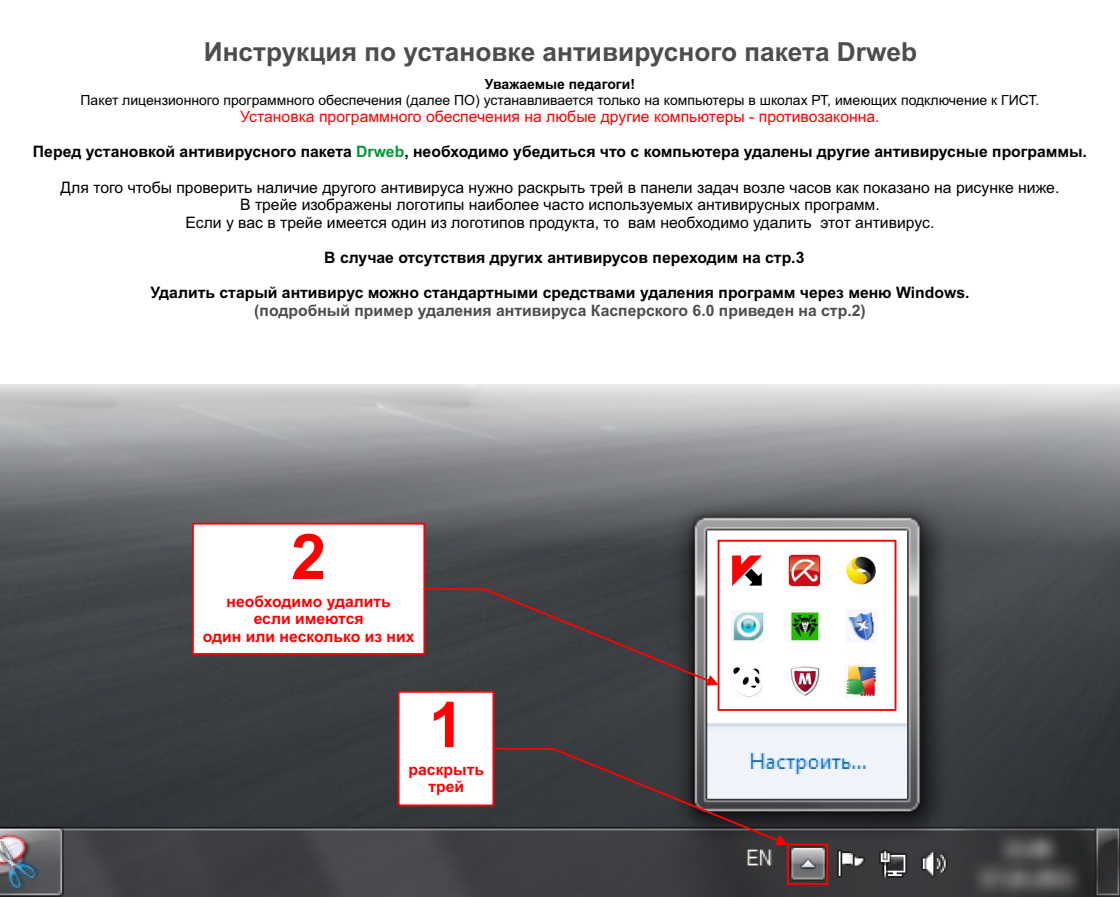
<style>
.page{position:relative;width:1120px;height:897px;background:#fff}
.page>*{position:absolute;margin:0;border:0;box-sizing:border-box;transform-origin:0 0}
.t1{font:700 63px "Arial";color:#f00}
.t2{font:700 26.25px "Arial";color:#4d4d4d}
.t3{font:15.75px/17.6px "Arial";color:#000;text-align:center}
.t4{font:700 15.75px "Arial";color:#000}
.t5{font:15.75px "Arial";color:#f00}
.t6{font:700 15.75px "Arial";color:#4d4d4d}
.t7{font:700 15.75px/17.6px "Arial";color:#f00;text-align:center}
.t8{font:14px "Arial";color:#000}
.t9{font:700 14px "Arial";color:#000}
.s1{color:#093}
</style>
<div class="page">
<img style="left:0;top:384px;width:1120px;height:512px">
<img style="left:789px;top:554px;width:31px;height:32px">
<img style="left:845px;top:664px;width:33px;height:33px">
<img style="left:788px;top:610px;width:33px;height:31px">
<img style="left:845px;top:609px;width:32px;height:33px">
<img style="left:845px;top:554px;width:32px;height:32px">
<img style="left:788px;top:664px;width:33px;height:33px">
<div style="left:787px;top:843px;width:41px;height:41px;border:2px solid #f00"></div>
<div style="left:718px;top:539px;width:178px;height:171px;border:2px solid #f00"></div>
<svg style="left:191px;top:521px;width:597px;height:324px"></svg>
<h2 class="t2" style="left:204px;top:42px;width:715px">Инструкция по установке антивирусного пакета Drweb</h2>
<p class="t9" style="left:485px;top:79px;width:152px">Уважаемые педагоги!</p>
<p class="t8" style="left:81px;top:95px;width:960px">Пакет лицензионного программного обеспечения (далее ПО) устанавливается только на компьютеры в школах РТ, имеющих подключение к ГИСТ.</p>
<p class="t4" style="left:33px;top:146px;width:1055px">Перед установкой антивирусного пакета <span class="s1">Drweb</span>, необходимо убедиться что с компьютера удалены другие антивирусные программы.</p>
<p class="t3" style="left:61px;top:180px;width:1000px">Для того чтобы проверить наличие другого антивируса нужно раскрыть трей в панели задач возле часов как показано на рисунке ниже.<br>В трейе изображены логотипы наиболее часто используемых антивирусных программ.<br>Если у вас в трейе имеется один из логотипов продукта, то вам необходимо удалить этот антивирус.</p>
<p class="t4" style="left:324px;top:251px;width:482px">В случае отсутствия других антивирусов переходим на стр.3</p>
<p class="t4" style="left:151px;top:287px;width:820px">Удалить старый антивирус можно стандартными средствами удаления программ через меню Windows.</p>
<p class="t5" style="left:240px;top:111px;width:641px">Установка программного обеспечения на любые другие компьютеры - противозаконна.</p>
<p class="t6" style="left:254px;top:304px;width:613px">(подробный пример удаления антивируса Касперского 6.0 приведен на стр.2)</p>
<h1 class="t1" style="left:291px;top:533px;width:37px">2</h1>
<p class="t7" style="left:203px;top:593px;width:213px">необходимо удалить<br>если имеются<br>один или несколько из них</p>
<h1 class="t1" style="left:429px;top:700px;width:37px">1</h1>
<p class="t7" style="left:409px;top:761px;width:77px">раскрыть трей</p>
</div>
